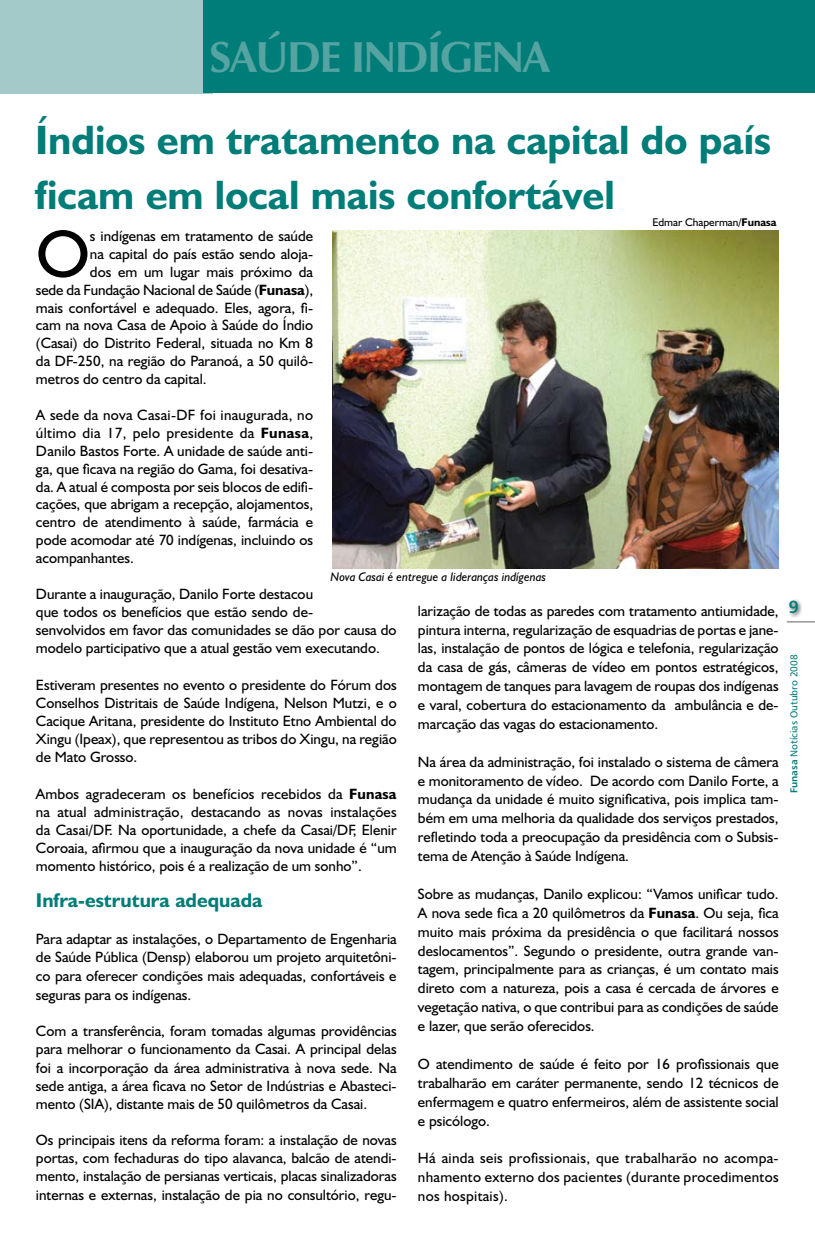
<style>
.page{position:relative;width:815px;height:1241px;background:#fff}
.page>*{position:absolute;margin:0;border:0;box-sizing:border-box;transform-origin:0 0}
.t1{font:67.38px "Humanist 521 BT";color:#000}
.t2{font:700 43.75px "Zapf Humanist 601 BT";letter-spacing:-.03em;color:#55a4a2}
.t3{font:700 41.25px/55px "Humanist 521 BT";color:#007d78}
.t4{font:700 20px "Humanist 521 BT";color:#007d78}
.t5{font:17.5px "Humanist 777 BT Bold B";color:#007d78}
.t6{font:15px/18.9px "Humanist 521 BT";color:#000;text-align:justify}
.t7{font:italic 12.5px "Humanist 521 BT";color:#000}
.t8{font:11.25px "Humanist 521 BT";color:#000}
.t9{font:10px "Humanist 777 BT Roman B";color:#007d78}
.s1{font-weight:700}
.s2{font-family:"Humanist 777 BT Bold B"}
</style>
<div class="page">
<div style="left:0;top:0;width:212px;height:93px;background:#a4c9c9"></div>
<div style="left:204px;top:0;width:611px;height:93px;background:#007d78"></div>
<div style="left:787px;top:598px;width:16px;height:20px;background:#000;opacity:.6"></div>
<svg style="left:787px;top:621px;width:28px;height:1px"></svg>
<img style="left:332px;top:230px;width:446px;height:338px">
<h2 class="t2" style="left:210px;top:30px;width:342px">SAÚDE INDÍGENA</h2>
<h3 class="t3" style="left:35px;top:112px;width:737px">Índios em tratamento na capital do país ficam em local mais confortável</h3>
<h1 class="t1" style="left:36px;top:212px;width:55px">O</h1>
<p class="t6" style="left:90px;top:226px;width:225px">s indígenas em tratamento de saúde</p>
<p class="t8" style="left:652px;top:215px;width:126px">Edmar Chaperman/<span class="s1">Funasa</span></p>
<p class="t6" style="left:90px;top:244px;width:225px">na capital do país estão sendo aloja-</p>
<p class="t6" style="left:90px;top:262px;width:225px">dos em um lugar mais próximo da</p>
<p class="t6" style="left:36px;top:280px;width:279px">sede da Fundação Nacional de Saúde (<span class="s1">Funasa</span>),</p>
<p class="t6" style="left:36px;top:298px;width:279px">mais confortável e adequado. Eles, agora, fi-</p>
<p class="t6" style="left:36px;top:315px;width:279px">cam na nova Casa de Apoio à Saúde do Índio</p>
<p class="t6" style="left:36px;top:333px;width:279px">(Casai) do Distrito Federal, situada no Km 8</p>
<p class="t6" style="left:36px;top:351px;width:279px">da DF-250, na região do Paranoá, a 50 quilô-</p>
<p class="t6" style="left:36px;top:369px;width:172px">metros do centro da capital.</p>
<p class="t6" style="left:36px;top:405px;width:279px;line-height:17.9px">A sede da nova Casai-DF foi inaugurada, no último dia 17, pelo presidente da <span class="s1">Funasa</span>, Danilo Bastos Forte. A unidade de saúde anti&shy;ga, que ficava na região do Gama, foi desativa&shy;da. A atual é composta por seis blocos de edifi&shy;cações, que abrigam a recepção, alojamentos, centro de atendimento à saúde, farmácia e pode acomodar até 70 indígenas, incluindo os acompanhantes.</p>
<p class="t6" style="left:36px;top:584px;width:362px;line-height:18.1px;text-align:left">Durante a inauguração, Danilo Forte destacou<br>que todos os benefícios que estão sendo de-<br>senvolvidos em favor das comunidades se dão por causa do modelo participativo que a atual gestão vem executando.</p>
<p class="t6" style="left:36px;top:675px;width:362px;line-height:18.1px">Estiveram presentes no evento o presidente do Fórum dos Conselhos Distritais de Saúde Indígena, Nelson Mutzi, e o Cacique Aritana, presidente do Instituto Etno Ambiental do Xingu (Ipeax), que representou as tribos do Xingu, na região de Mato Grosso.</p>
<p class="t6" style="left:36px;top:784px;width:362px;line-height:18.1px">Ambos agradeceram os benefícios recebidos da <span class="s1">Funasa </span>na atual administração, destacando as novas instalações da Casai/DF. Na oportunidade, a chefe da Casai/DF, Elenir Coroaia, afirmou que a inauguração da nova unidade é “um momento histórico, pois é a realização de um sonho”.</p>
<h3 class="t4" style="left:36px;top:887px;width:228px">Infra-estrutura adequada</h3>
<p class="t6" style="left:36px;top:928px;width:362px">Para adaptar as instalações, o Departamento de Engenharia de Saúde Pública (Densp) elaborou um projeto arquitetôni&shy;co para oferecer condições mais adequadas, confortáveis e seguras para os indígenas.</p>
<p class="t6" style="left:36px;top:1021px;width:362px;line-height:18.1px">Com a transferência, foram tomadas algumas providências para melhorar o funcionamento da Casai. A principal delas foi a incorporação da área administrativa à nova sede. Na sede antiga, a área ficava no Setor de Indústrias e Abasteci&shy;mento (SIA), distante mais de 50 quilômetros da Casai.</p>
<p class="t6" style="left:36px;top:1130px;width:362px;line-height:18.1px">Os principais itens da reforma foram: a instalação de novas portas, com fechaduras do tipo alavanca, balcão de atendi&shy;mento, instalação de persianas verticais, placas sinalizadoras internas e externas, instalação de pia no consultório, regu-</p>
<p class="t7" style="left:331px;top:569px;width:217px">Nova Casai é entregue a lideranças indígenas</p>
<p class="t6" style="left:418px;top:600px;width:362px">larização de todas as paredes com tratamento antiumidade, pintura interna, regularização de esquadrias de portas e jane&shy;las, instalação de pontos de lógica e telefonia, regularização da casa de gás, câmeras de vídeo em pontos estratégicos, montagem de tanques para lavagem de roupas dos indígenas e varal, cobertura do estacionamento da ambulância e de&shy;marcação das vagas do estacionamento.</p>
<p class="t6" style="left:418px;top:751px;width:362px">Na área da administração, foi instalado o sistema de câmera e monitoramento de vídeo. De acordo com Danilo Forte, a mudança da unidade é muito significativa, pois implica tam&shy;bém em uma melhoria da qualidade dos serviços prestados, refletindo toda a preocupação da presidência com o Subsis&shy;tema de Atenção à Saúde Indígena.</p>
<p class="t6" style="left:418px;top:883px;width:362px">Sobre as mudanças, Danilo explicou: “Vamos unificar tudo.<br>A nova sede fica a 20 quilômetros da <span class="s1">Funasa</span>. Ou seja, fica muito mais próxima da presidência o que facilitará nossos deslocamentos”. Segundo o presidente, outra grande van&shy;tagem, principalmente para as crianças, é um contato mais direto com a natureza, pois a casa é cercada de árvores e vegetação nativa, o que contribui para as condições de saúde e lazer, que serão oferecidos.</p>
<p class="t6" style="left:418px;top:1053px;width:362px">O atendimento de saúde é feito por 16 profissionais que trabalharão em caráter permanente, sendo 12 técnicos de enfermagem e quatro enfermeiros, além de assistente social e psicólogo.</p>
<p class="t6" style="left:418px;top:1148px;width:362px">Há ainda seis profissionais, que trabalharão no acompa&shy;nhamento externo dos pacientes (durante procedimentos nos hospitais).</p>
<p class="t5" style="left:788px;top:595px;width:12px">9</p>
<p class="t9" style="left:788px;top:792px;width:140px;rotate:-90deg"><span class="s2">Funasa</span> Notícias Outubro 2008</p>
</div>
